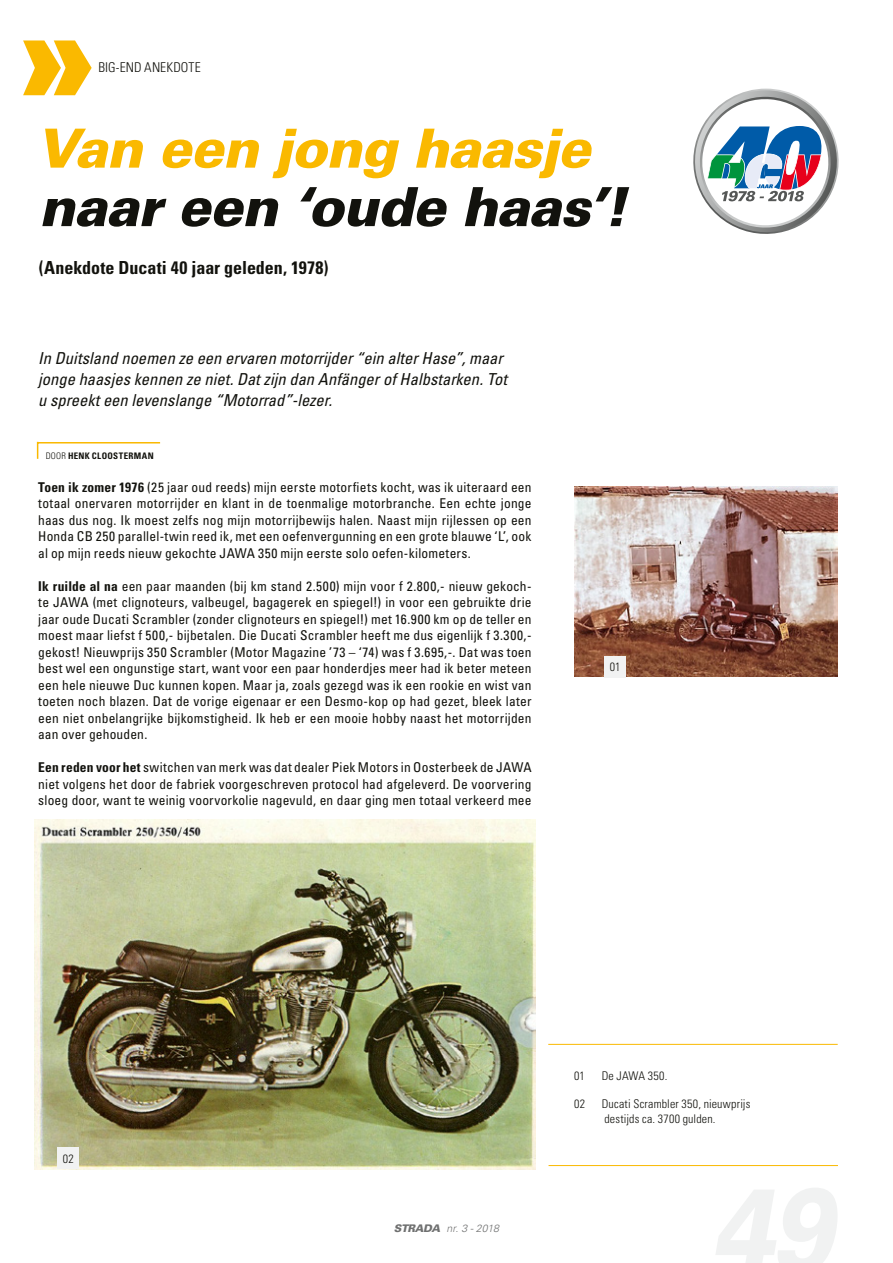
<style>
.page{position:relative;width:893px;height:1263px;background:#fff}
.page>*{position:absolute;margin:0;border:0;box-sizing:border-box;transform-origin:0 0}
.t1{font:109.5px "Univers LT Std X Black";color:#fab900}
.t2{font:italic 900 54px "Univers LT Std";letter-spacing:-.02em;color:#12120d}
.t3{font:italic 900 54px "Univers LT Std";letter-spacing:-.02em;color:#fab900}
.t4{font:700 condensed 18px "Univers LT Std";color:#12120d}
.t5{font:italic condensed 16.5px/21px "Univers LT Std";color:#12120d}
.t6{font:condensed 13.5px/16.5px "Univers LT Std";letter-spacing:.01em;color:#12120d;text-align:justify}
.t7{font:300 condensed 13.5px "Univers LT Std";letter-spacing:.005em;color:#12120d}
.t8{font:300 condensed 12px/14.4px "Univers LT Std";letter-spacing:.015em;color:#12120d}
.t9{font:italic 300 10.5px "Univers LT Std";letter-spacing:-.005em;color:#6f7070}
.t10{font:700 condensed 9px "Univers LT Std";letter-spacing:.04em;color:#12120d}
.s1{font-weight:300}
.s2{font-weight:700}
.s3{font-weight:900}
</style>
<div class="page">
<hr style="left:38px;top:442px;width:122px;height:1px;background:#fab900">
<svg style="left:37px;top:442px;width:1px;height:17px"></svg>
<img style="left:574px;top:486px;width:264px;height:191px">
<img style="left:34px;top:819px;width:502px;height:350px">
<svg style="left:693px;top:89px;width:146px;height:145px"></svg>
<div style="left:605px;top:656px;width:21px;height:21px;background:#f1f2f2"></div>
<div style="left:58px;top:1147px;width:21px;height:22px;background:#f1f2f2"></div>
<hr style="left:548px;top:1044px;width:290px;height:1px;background:#fab900">
<hr style="left:549px;top:1165px;width:289px;height:1px;background:#fab900">
<h1 class="t1" style="left:22px;top:-16px;width:72px">»</h1>
<p class="t7" style="left:98px;top:59px;width:104px">BIG-END ANEKDOTE</p>
<h2 class="t3" style="left:36px;top:114px;width:556px">Van een jong haasje</h2>
<h2 class="t2" style="left:39px;top:173px;width:590px">naar een ‘oude haas’!</h2>
<h3 class="t4" style="left:39px;top:257px;width:291px">(Anekdote Ducati 40 jaar geleden, 1978)</h3>
<p class="t5" style="left:38px;top:348px;width:470px">In Duitsland noemen ze een ervaren motorrijder “ein alter Hase”, maar jonge haasjes kennen ze niet. Dat zijn dan Anfänger of Halbstarken. Tot u spreekt een levenslange “Motorrad”-lezer.</p>
<p class="t10" style="left:46px;top:450px;width:110px"><span class="s1">DOOR</span> HENK CLOOSTERMAN</p>
<p class="t6" style="left:38px;top:479px;width:495px"><span class="s2">Toen ik zomer 1976</span> (25 jaar oud reeds) mijn eerste motorfiets kocht, was ik uiteraard een totaal onervaren motorrijder en klant in de toenmalige motorbranche. Een echte jonge haas dus nog. Ik moest zelfs nog mijn motorrijbewijs halen. Naast mijn rijlessen op een Honda CB 250 parallel-twin reed ik, met een oefenvergunning en een grote blauwe ‘L’, ook al op mijn reeds nieuw gekochte JAWA 350 mijn eerste solo oefen-kilometers.</p>
<p class="t6" style="left:38px;top:578px;width:495px"><span class="s2">Ik ruilde al na</span> een paar maanden (bij km stand 2.500) mijn voor f 2.800,- nieuw gekoch&shy;te JAWA (met clignoteurs, valbeugel, bagagerek en spiegel!) in voor een gebruikte drie jaar oude Ducati Scrambler (zonder clignoteurs en spiegel!) met 16.900 km op de teller en moest maar liefst f 500,- bijbetalen. Die Ducati Scrambler heeft me dus eigenlijk f 3.300,- gekost! Nieuwprijs 350 Scrambler (Motor Magazine ’73 – ‘74) was f 3.695,-. Dat was toen best wel een ongunstige start, want voor een paar honderdjes meer had ik beter meteen een hele nieuwe Duc kunnen kopen. Maar ja, zoals gezegd was ik een rookie en wist van toeten noch blazen. Dat de vorige eigenaar er een Desmo-kop op had gezet, bleek later een niet onbelangrijke bijkomstigheid. Ik heb er een mooie hobby naast het motorrijden aan over gehouden.</p>
<p class="t6" style="left:38px;top:759px;width:495px"><span class="s2">Een reden voor het</span> switchen van merk was dat dealer Piek Motors in Oosterbeek de JAWA niet volgens het door de fabriek voorgeschreven protocol had afgeleverd. De voorvering sloeg door, want te weinig voorvorkolie nagevuld, en daar ging men totaal verkeerd mee</p>
<p class="t8" style="left:610px;top:659px;width:12px">01</p>
<p class="t8" style="left:63px;top:1151px;width:13px">02</p>
<p class="t9" style="left:394px;top:1222px;width:106px"><span class="s3">STRADA</span> nr. 3 - 2018</p>
<p class="t8" style="left:574px;top:1068px;width:12px">01</p>
<p class="t8" style="left:602px;top:1068px;width:67px">De JAWA 350.</p>
<p class="t8" style="left:574px;top:1097px;width:13px">02</p>
<p class="t8" style="left:602px;top:1097px;width:150px">Ducati Scrambler 350, nieuwprijs destijds ca. 3700 gulden.</p>
</div>
